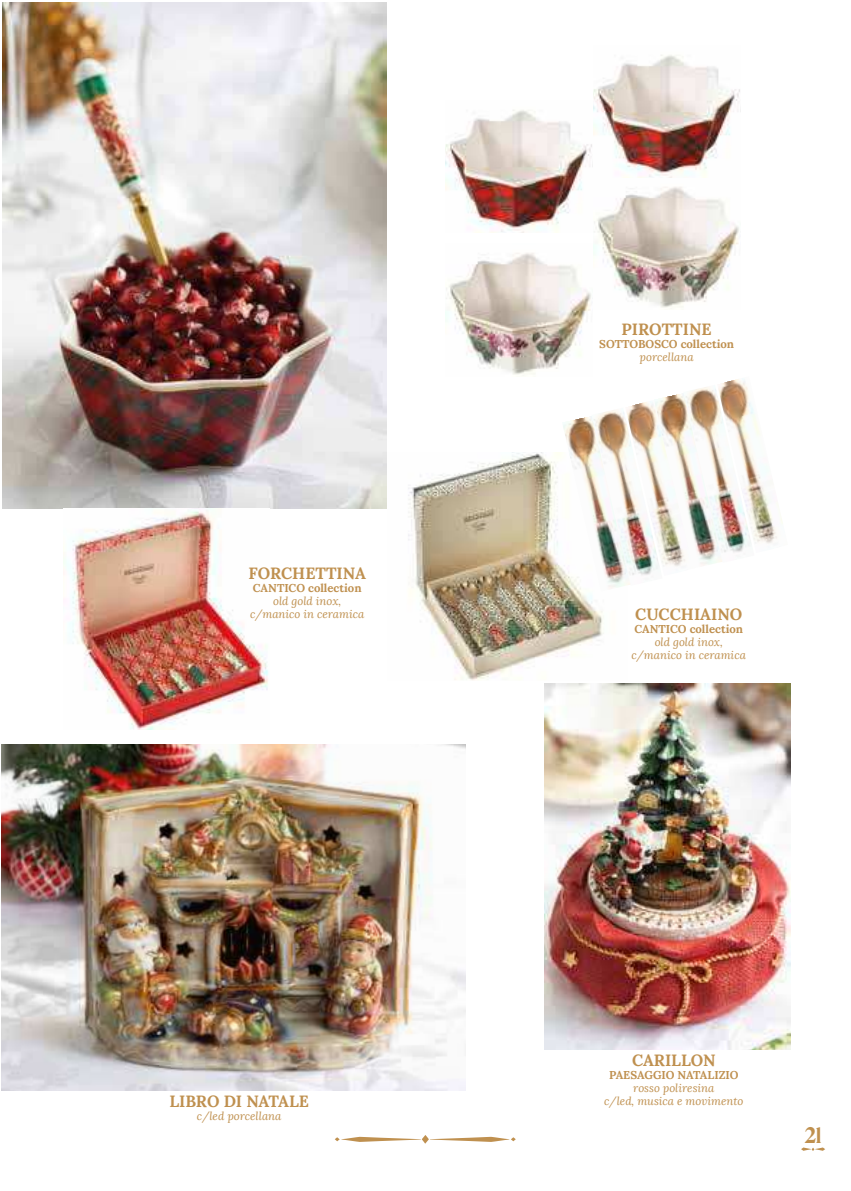
<style>
.page{position:relative;width:851px;height:1191px;background:#fff}
.page>*{position:absolute;margin:0;border:0;box-sizing:border-box;transform-origin:0 0}
.t1{font:22.6px "Bilingual Serif Font";color:#bf904f}
.t2{font:700 16.2px "Lora";color:#bf904f}
.t3{font:italic 11.4px/13px "Lora";color:#bf904f;text-align:center}
.t4{font:700 11.4px "Lora";color:#bf904f}
</style>
<div class="page">
<img style="left:3px;top:3px;width:383px;height:505px">
<img style="left:544px;top:684px;width:246px;height:365px">
<img style="left:2px;top:744px;width:463px;height:346px">
<img style="left:445px;top:110px;width:147px;height:123px">
<img style="left:593px;top:55px;width:147px;height:254px">
<img style="left:445px;top:253px;width:146px;height:123px">
<img style="left:408px;top:452px;width:196px;height:228px">
<img style="left:63px;top:511px;width:206px;height:219px">
<img style="left:629px;top:401px;width:24px;height:7px">
<img style="left:562px;top:416px;width:59px;height:175px">
<img style="left:591px;top:408px;width:68px;height:178px">
<img style="left:721px;top:378px;width:62px;height:166px">
<img style="left:653px;top:393px;width:61px;height:175px">
<img style="left:683px;top:385px;width:71px;height:178px">
<svg style="left:335px;top:1135px;width:180px;height:8px"></svg>
<svg style="left:801px;top:1147px;width:24px;height:4px"></svg>
<h2 class="t2" style="left:248px;top:563px;width:119px">FORCHETTINA</h2>
<p class="t4" style="left:253px;top:581px;width:110px">CANTICO collection</p>
<p class="t3" style="left:250px;top:595px;width:116px">old gold inox, c/manico in ceramica</p>
<h2 class="t2" style="left:621px;top:320px;width:92px">PIROTTINE</h2>
<p class="t4" style="left:599px;top:337px;width:136px">SOTTOBOSCO collection</p>
<p class="t3" style="left:639px;top:352px;width:56px">porcellana</p>
<h2 class="t2" style="left:635px;top:604px;width:109px">CUCCHIAINO</h2>
<p class="t4" style="left:634px;top:621px;width:110px">CANTICO collection</p>
<p class="t3" style="left:631px;top:636px;width:116px">old gold inox, c/manico in ceramica</p>
<h2 class="t2" style="left:632px;top:1050px;width:85px">CARILLON</h2>
<p class="t4" style="left:609px;top:1068px;width:131px">PAESAGGIO NATALIZIO</p>
<p class="t3" style="left:633px;top:1082px;width:83px">rosso poliresina</p>
<h2 class="t2" style="left:169px;top:1091px;width:141px">LIBRO DI NATALE</h2>
<p class="t3" style="left:604px;top:1095px;width:141px">c/led, musica e movimento</p>
<p class="t3" style="left:197px;top:1111px;width:86px">c/led porcellana</p>
<h1 class="t1" style="left:804px;top:1125px;width:18px">21</h1>
</div>
